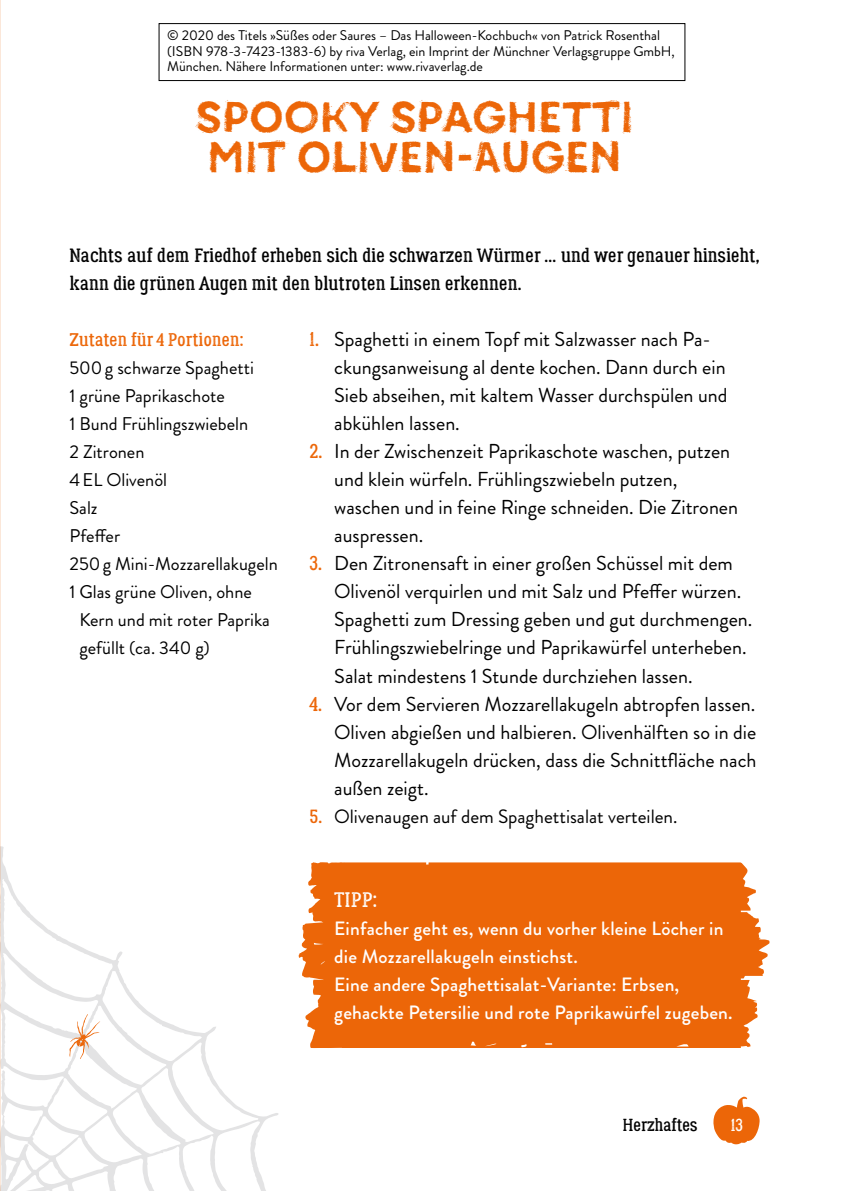
<style>
.page{position:relative;width:844px;height:1191px;background:#fff}
.page>*{position:absolute;margin:0;border:0;box-sizing:border-box;transform-origin:0 0}
._01_h3{font:38.5px/40.2px "Canvas Basic Sans";color:#ec6608;text-align:center}
._01_h5_Tipp{font:21px "Lumberjack Rough";color:#fff}
.t1{font:20.12px/28px "Brandon Grotesque";color:#000}
._03_Body_Tipp{font:500 19.25px/28px "Brandon Grotesque";letter-spacing:.01em;color:#fff}
._03_Body_Einleitungs{font:19.25px/28px "Lumberjack Rough";letter-spacing:.01em;color:#000}
.t2{font:19.25px "Brandon Grotesque";color:#000}
._03_Body_Zutaten{font:18.38px/28px "Brandon Grotesque";color:#000}
._01_h4_Zutaten_für{font:18.38px "Lumberjack Rough";letter-spacing:.01em;color:#ec6608}
._01_h4_Zutaten_für-2{font:18.38px "Brandon Grotesque";color:#000}
.t3{font:17.5px "Lumberjack Rough";color:#000}
.t4{font:17.5px "Lumberjack Rough";color:#fff}
.t5{font:14px/15.8px "Brandon Grotesque";color:#000}
.s1{font-family:"Lumberjack Rough";color:#ec6608}
</style>
<div class="page">
<svg style="left:5px;top:867px;width:273px;height:324px"></svg>
<svg style="left:713px;top:1096px;width:46px;height:48px"></svg>
<svg style="left:69px;top:1014px;width:31px;height:45px"></svg>
<svg style="left:0;top:0;width:5px;height:1191px"></svg>
<div style="left:298px;top:862px;width:471px;height:186px;background:#ec6608"></div>
<div style="left:158px;top:23px;width:527px;height:58px;border:1px solid #000"></div>
<p class="t5" style="left:167px;top:27px;width:509px">© 2020 des Titels »Süßes oder Saures – Das Halloween-Kochbuch« von Patrick Rosenthal (ISBN 978-3-7423-1383-6) by riva Verlag, ein Imprint der Münchner Verlagsgruppe GmbH,<br>München. Nähere Informationen unter: www.rivaverlag.de</p>
<p class="_01_h3" style="left:196px;top:97px;width:438px">SPOOKY SPAGHETTI<br>MIT OLIVEN-AUGEN</p>
<p class="_03_Body_Einleitungs" style="left:69px;top:242px;width:691px">Nachts auf dem Friedhof erheben sich die schwarzen Würmer ... und wer genauer hinsieht, kann die grünen Augen mit den blutroten Linsen erkennen.</p>
<p class="_01_h4_Zutaten_für" style="left:69px;top:329px;width:175px">Zutaten für 4 Portionen:</p>
<p class="_01_h4_Zutaten_für-2" style="left:69px;top:355px;width:186px">500g schwarze Spaghetti</p>
<p class="_03_Body_Zutaten" style="left:69px;top:382px;width:157px">1 grüne Paprikaschote</p>
<p class="_03_Body_Zutaten" style="left:69px;top:410px;width:180px">1 Bund Frühlingszwiebeln</p>
<p class="_03_Body_Zutaten" style="left:69px;top:438px;width:76px">2 Zitronen</p>
<p class="_03_Body_Zutaten" style="left:69px;top:466px;width:99px">4EL Olivenöl</p>
<p class="_03_Body_Zutaten" style="left:69px;top:494px;width:30px">Salz</p>
<p class="_03_Body_Zutaten" style="left:69px;top:522px;width:52px">Pfeffer</p>
<p class="_03_Body_Zutaten" style="left:69px;top:550px;width:210px">250g Mini-Mozzarellakugeln</p>
<p class="_03_Body_Zutaten" style="left:79px;top:578px;width:192px;text-indent:-10px">1 Glas grüne Oliven, ohne<br>Kern und mit roter Paprika gefüllt (ca. 340 g)</p>
<p class="t1" style="left:334px;top:326px;width:394px;text-indent:-25px"><span class="s1">1.</span> Spaghetti in einem Topf mit Salzwasser nach Pa-- ckungsanweisung al dente kochen. Dann durch ein Sieb abseihen, mit kaltem Wasser durchspülen und abkühlen lassen.</p>
<p class="t1" style="left:334px;top:438px;width:405px;text-indent:-25px"><span class="s1">2.</span> In der Zwischenzeit Paprikaschote waschen, putzen und klein würfeln. Frühlingszwiebeln putzen, waschen und in feine Ringe schneiden. Die Zitronen auspressen.</p>
<p class="t1" style="left:334px;top:550px;width:417px;text-indent:-25px"><span class="s1">3.</span> Den Zitronensaft in einer großen Schüssel mit dem Olivenöl verquirlen und mit Salz und Pfeffer würzen.<br>Spaghetti zum Dressing geben und gut durchmengen.<br>Frühlingszwiebelringe und Paprikawürfel unterheben.<br>Salat mindestens 1 Stunde durchziehen lassen.</p>
<p class="t1" style="left:334px;top:690px;width:423px;text-indent:-25px"><span class="s1">4.</span> Vor dem Servieren Mozzarellakugeln abtropfen lassen.<br>Oliven abgießen und halbieren. Olivenhälften so in die Mozzarellakugeln drücken, dass die Schnittfläche nach außen zeigt.</p>
<p class="t2" style="left:309px;top:802px;width:367px"><span class="s1">5.</span> Olivenaugen auf dem Spaghettisalat verteilen.</p>
<p class="_01_h5_Tipp" style="left:334px;top:886px;width:44px">TIPP:</p>
<p class="_03_Body_Tipp" style="left:334px;top:914px;width:390px">Einfacher geht es, wenn du vorher kleine Löcher in die Mozzarellakugeln einstichst.</p>
<p class="_03_Body_Tipp" style="left:334px;top:970px;width:400px">Eine andere Spaghettisalat-Variante: Erbsen, gehackte Petersilie und rote Paprikawürfel zugeben.</p>
<p class="t3" style="left:622px;top:1114px;width:76px">Herzhaftes</p>
<p class="t4" style="left:730px;top:1114px;width:14px">13</p>
</div>
